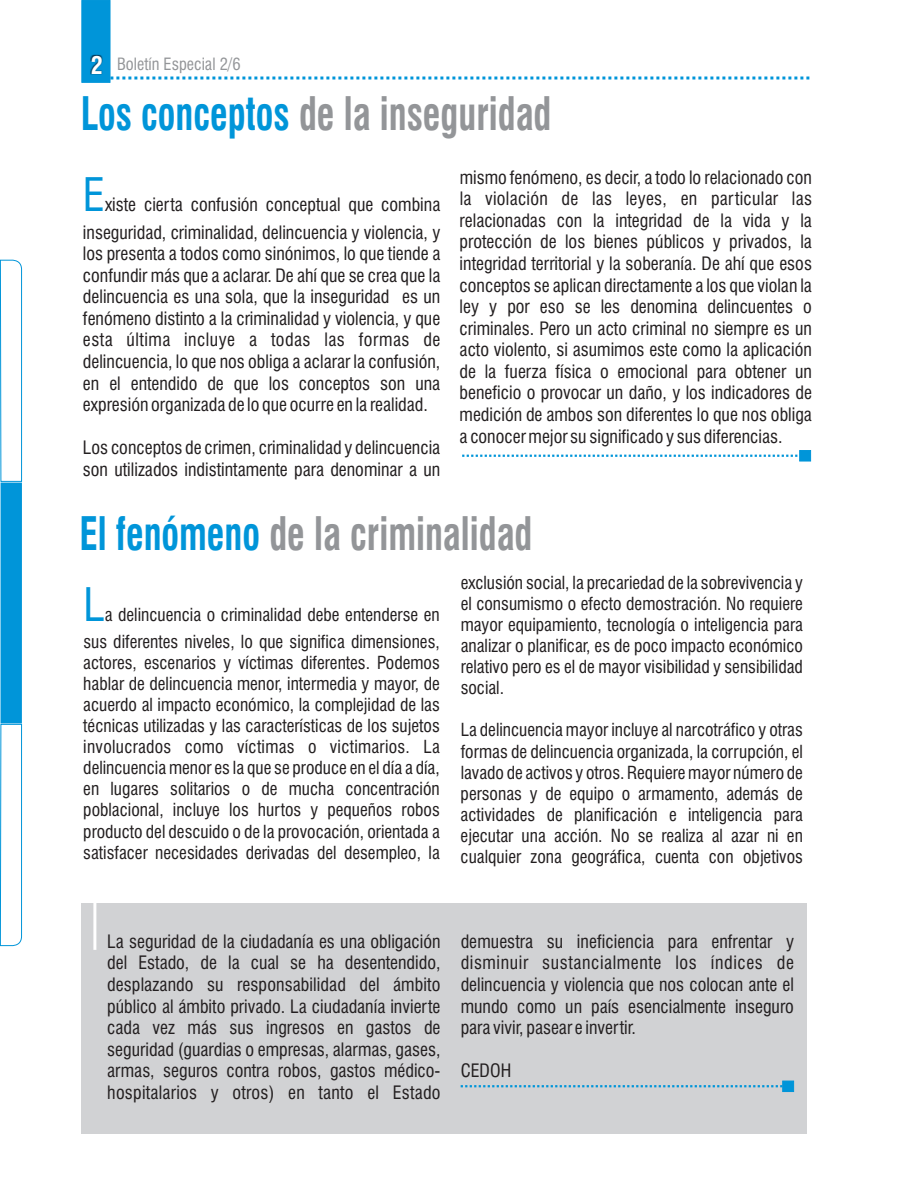
<style>
.page{position:relative;width:918px;height:1188px;background:#fff}
.page>*{position:absolute;margin:0;border:0;box-sizing:border-box;transform-origin:0 0}
.t1{font:700 condensed 45px "Swiss 721 BT";color:#939598;scale:.82 1}
.t2{font:condensed 45px "Swiss 721 BT";color:#0095d9}
.t3{font:condensed 18px/21.6px "Swiss 721 BT";color:#231f20;text-align:justify}
.t4{font:condensed 17.55px/21px "Swiss 721 BT";color:#231f20;text-align:justify}
.t5{font:condensed 16.5px "Swiss 721 BT";color:#939598}
.s1{font-weight:700;font-size:24px;color:#fff}
.s2{color:#0095d9}
</style>
<div class="page">
<svg style="left:0;top:259px;width:22px;height:223px"></svg>
<svg style="left:0;top:724px;width:22px;height:223px"></svg>
<div style="left:1px;top:483px;width:21px;height:240px;background:#0095d9"></div>
<svg style="left:82px;top:0;width:727px;height:83px"></svg>
<img style="left:90px;top:55px;width:13px;height:20px">
<div style="left:81px;top:904px;width:726px;height:230px;background:#d1d2d4"></div>
<hr style="left:93px;top:853px;width:3px;height:97px;background:#fff">
<svg style="left:461px;top:1081px;width:333px;height:11px"></svg>
<svg style="left:462px;top:450px;width:349px;height:11px"></svg>
<p class="t5" style="left:91px;top:57px;width:151px"><span class="s1">2</span> Boletín Especial 2/6</p>
<h1 class="t1" style="left:81px;top:96px;width:576px"><span class="s2">Los conceptos</span> de la inseguridad</h1>
<h1 class="t2" style="left:83px;top:176px;width:24px">E</h1>
<p class="t3" style="left:83px;top:192px;width:359px;line-height:27.9px;text-align:right">xiste cierta confusión conceptual que combina inseguridad, criminalidad, delincuencia y violencia, y</p>
<p class="t3" style="left:83px;top:245px;width:359px">los presenta a todos como sinónimos, lo que tiende a confundir más que a aclarar. De ahí que se crea que la delincuencia es una sola, que la inseguridad es un fenómeno distinto a la criminalidad y violencia, y que esta última incluye a todas las formas de delincuencia, lo que nos obliga a aclarar la confusión, en el entendido de que los conceptos son una expresión organizada de lo que ocurre en la realidad.</p>
<p class="t3" style="left:83px;top:439px;width:359px">Los conceptos de crimen, criminalidad y delincuencia son utilizados indistintamente para denominar a un</p>
<p class="t3" style="left:460px;top:168px;width:354px">mismo fenómeno, es decir, a todo lo relacionado con la violación de las leyes, en particular las relacionadas con la integridad de la vida y la protección de los bienes públicos y privados, la integridad territorial y la soberanía. De ahí que esos conceptos se aplican directamente a los que violan la ley y por eso se les denomina delincuentes o criminales. Pero un acto criminal no siempre es un acto violento, si asumimos este como la aplicación de la fuerza física o emocional para obtener un beneficio o provocar un daño, y los indicadores de medición de ambos son diferentes lo que nos obliga a conocer mejor su significado y sus diferencias.</p>
<h1 class="t1" style="left:79px;top:516px;width:554px"><span class="s2">El fenómeno</span> de la criminalidad</h1>
<h1 class="t2" style="left:83px;top:586px;width:23px">L</h1>
<p class="t4" style="left:83px;top:602px;width:358px;line-height:27.5px;text-align:right">a delincuencia o criminalidad debe entenderse en sus diferentes niveles, lo que significa dimensiones,</p>
<p class="t4" style="left:83px;top:654px;width:358px">actores, escenarios y víctimas diferentes. Podemos hablar de delincuencia menor, intermedia y mayor, de acuerdo al impacto económico, la complejidad de las técnicas utilizadas y las características de los sujetos involucrados como víctimas o victimarios. La delincuencia menor es la que se produce en el día a día, en lugares solitarios o de mucha concentración poblacional, incluye los hurtos y pequeños robos producto del descuido o de la provocación, orientada a satisfacer necesidades derivadas del desempleo, la</p>
<p class="t4" style="left:461px;top:574px;width:344px">exclusión social, la precariedad de la sobrevivencia y el consumismo o efecto demostración. No requiere mayor equipamiento, tecnología o inteligencia para analizar o planificar, es de poco impacto económico relativo pero es el de mayor visibilidad y sensibilidad social.</p>
<p class="t4" style="left:461px;top:721px;width:344px">La delincuencia mayor incluye al narcotráfico y otras formas de delincuencia organizada, la corrupción, el lavado de activos y otros. Requiere mayor número de personas y de equipo o armamento, además de actividades de planificación e inteligencia para ejecutar una acción. No se realiza al azar ni en cualquier zona geográfica, cuenta con objetivos</p>
<p class="t3" style="left:107px;top:932px;width:335px">La seguridad de la ciudadanía es una obligación del Estado, de la cual se ha desentendido, desplazando su responsabilidad del ámbito público al ámbito privado. La ciudadanía invierte cada vez más sus ingresos en gastos de seguridad (guardias o empresas, alarmas, gases, armas, seguros contra robos, gastos médico&shy;hospitalarios y otros) en tanto el Estado</p>
<p class="t3" style="left:461px;top:932px;width:335px">demuestra su ineficiencia para enfrentar y disminuir sustancialmente los índices de delincuencia y violencia que nos colocan ante el mundo como un país esencialmente inseguro para vivir, pasear e invertir.</p>
<p class="t3" style="left:461px;top:1062px;width:52px">CEDOH</p>
</div>
